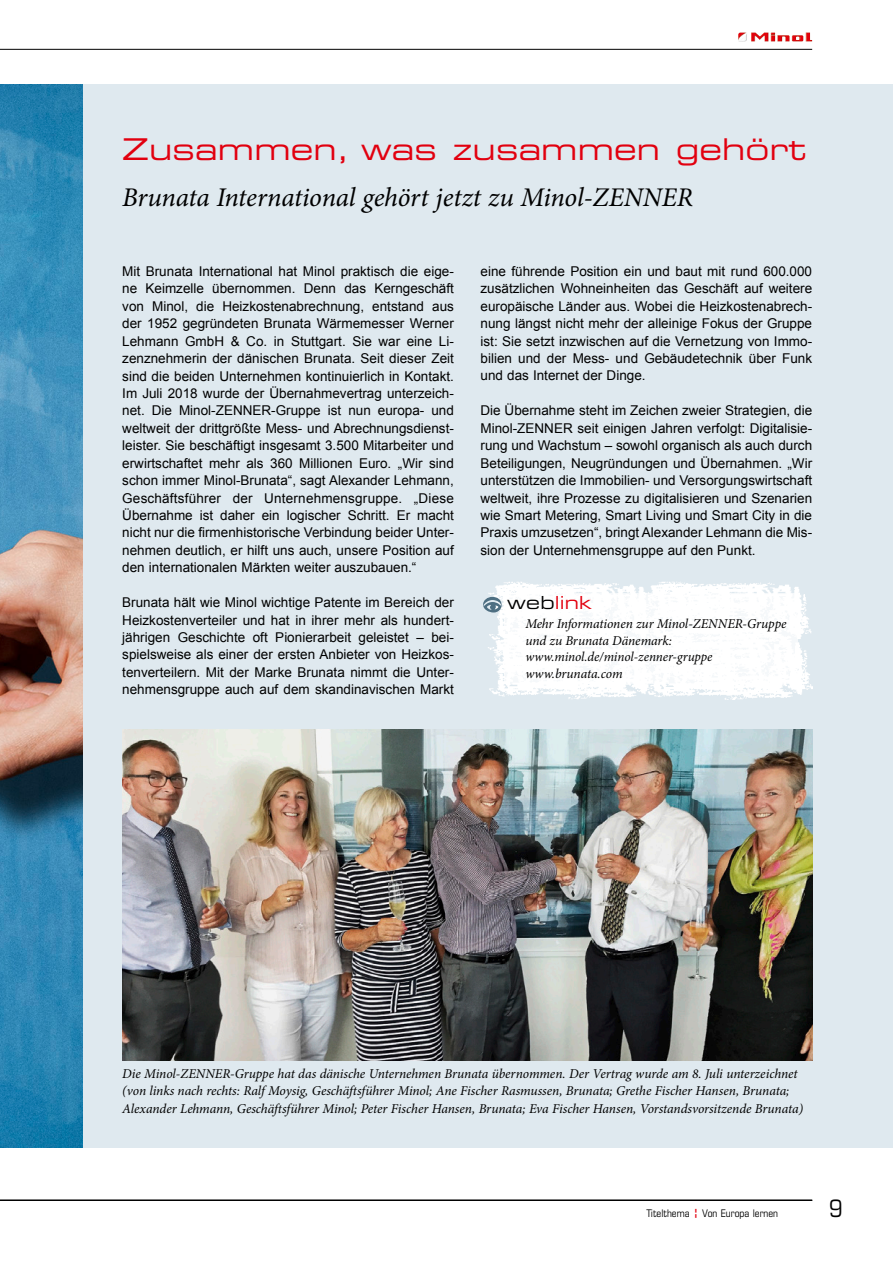
<style>
.page{position:relative;width:893px;height:1263px;background:#fff}
.page>*{position:absolute;margin:0;border:0;box-sizing:border-box;transform-origin:0 0}
.t1{font:30px "Eurostile LT Extended Two";letter-spacing:.005em;color:#e2000f}
.t2{font:italic 27px "Minion Pro";letter-spacing:-.005em;color:#000}
.t3{font:condensed 24px "Eurostile LT";color:#000}
.t4{font:18px "Eurostile LT Extended Two";letter-spacing:.015em;color:#e2000f}
.t5{font:13.5px/17.4px "Arial";color:#000;text-align:justify}
.t6{font:italic 13.5px/16.5px "Minion Pro";letter-spacing:-.005em;color:#000}
.t7{font:condensed 10.5px "Eurostile LT";color:#000}
.s1{color:#000}
</style>
<div class="page">
<hr style="left:0;top:49px;width:812px;height:1px;background:#000">
<img style="left:738px;top:32px;width:74px;height:10px">
<hr style="left:0;top:1200px;width:812px;height:1px;background:#000">
<img style="left:0;top:85px;width:84px;height:1063px">
<div style="left:84px;top:84px;width:809px;height:1064px;background:#dfe9ef"></div>
<img style="left:122px;top:729px;width:690px;height:331px">
<img style="left:488px;top:582px;width:324px;height:117px">
<svg style="left:483px;top:597px;width:19px;height:15px"></svg>
<h1 class="t1" style="left:122px;top:128px;width:685px">Zusammen, was zusammen gehört</h1>
<h2 class="t2" style="left:122px;top:179px;width:572px">Brunata International gehört jetzt zu Minol-ZENNER</h2>
<p class="t5" style="left:122px;top:263px;width:333px">Mit Brunata International hat Minol praktisch die eige&shy;ne Keimzelle übernommen. Denn das Kerngeschäft von Minol, die Heizkostenabrechnung, entstand aus der 1952 gegründeten Brunata Wärmemesser Werner Lehmann GmbH &amp; Co. in Stuttgart. Sie war eine Li&shy;zenznehmerin der dänischen Brunata. Seit dieser Zeit sind die beiden Unternehmen kontinuierlich in Kontakt.<br>Im Juli 2018 wurde der Übernahmevertrag unterzeich&shy;net. Die Minol-ZENNER-Gruppe ist nun europa- und weltweit der drittgrößte Mess- und Abrechnungsdienst&shy;leister. Sie beschäftigt insgesamt 3.500 Mitarbeiter und erwirtschaftet mehr als 360 Millionen Euro. „Wir sind schon immer Minol-Brunata“, sagt Alexander Lehmann, Geschäftsführer der Unternehmensgruppe. „Diese Übernahme ist daher ein logischer Schritt. Er macht nicht nur die firmenhistorische Verbindung beider Unter&shy;nehmen deutlich, er hilft uns auch, unsere Position auf den internationalen Märkten weiter auszubauen.“</p>
<p class="t5" style="left:122px;top:594px;width:333px">Brunata hält wie Minol wichtige Patente im Bereich der Heizkostenverteiler und hat in ihrer mehr als hundert&shy;jährigen Geschichte oft Pionierarbeit geleistet – bei&shy;spielsweise als einer der ersten Anbieter von Heizkos&shy;tenverteilern. Mit der Marke Brunata nimmt die Unter&shy;nehmensgruppe auch auf dem skandinavischen Markt</p>
<p class="t5" style="left:480px;top:263px;width:333px">eine führende Position ein und baut mit rund 600.000 zusätzlichen Wohneinheiten das Geschäft auf weitere europäische Länder aus. Wobei die Heizkostenabrech&shy;nung längst nicht mehr der alleinige Fokus der Gruppe ist: Sie setzt inzwischen auf die Vernetzung von Immo&shy;bilien und der Mess- und Gebäudetechnik über Funk und das Internet der Dinge.</p>
<p class="t5" style="left:480px;top:402px;width:333px">Die Übernahme steht im Zeichen zweier Strategien, die Minol-ZENNER seit einigen Jahren verfolgt: Digitalisie&shy;rung und Wachstum – sowohl organisch als auch durch Beteiligungen, Neugründungen und Übernahmen. „Wir unterstützen die Immobilien- und Versorgungswirtschaft weltweit, ihre Prozesse zu digitalisieren und Szenarien wie Smart Metering, Smart Living und Smart City in die Praxis umzusetzen“, bringt Alexander Lehmann die Mis&shy;sion der Unternehmensgruppe auf den Punkt.</p>
<h3 class="t4" style="left:507px;top:590px;width:87px"><span class="s1">web</span>link</h3>
<p class="t6" style="left:525px;top:615px;width:263px">Mehr Informationen zur Minol-ZENNER-Gruppe und zu Brunata Dänemark: www.minol.de/minol-zenner-gruppe www.brunata.com</p>
<p class="t6" style="left:122px;top:1065px;width:682px;line-height:17.4px">Die Minol-ZENNER-Gruppe hat das dänische Unternehmen Brunata übernommen. Der Vertrag wurde am 8. Juli unterzeichnet (von links nach rechts: Ralf Moysig, Geschäftsführer Minol; Ane Fischer Rasmussen, Brunata; Grethe Fischer Hansen, Brunata;<br>Alexander Lehmann, Geschäftsführer Minol; Peter Fischer Hansen, Brunata; Eva Fischer Hansen, Vorstandsvorsitzende Brunata)</p>
<p class="t7" style="left:646px;top:1207px;width:133px">Titelthema <sup>¦</sup> Von Europa lernen</p>
<h3 class="t3" style="left:829px;top:1194px;width:15px">9</h3>
</div>
